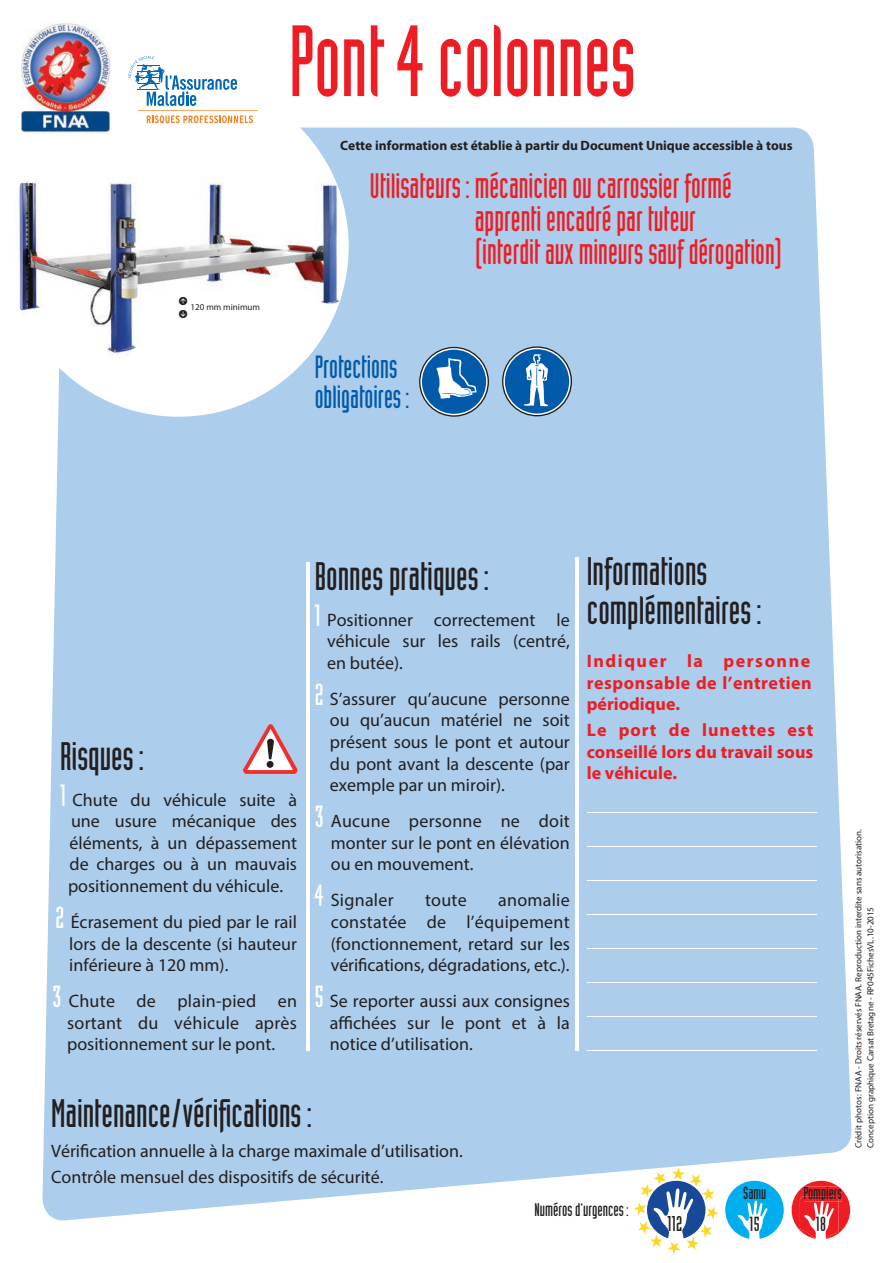
<style>
.page{position:relative;width:893px;height:1263px;background:#fff}
.page>*{position:absolute;margin:0;border:0;box-sizing:border-box;transform-origin:0 0}
.t1{font:99px "Industria Solid";color:#ee1d23;scale:.91 1}
.t2{font:39px/39px "Industria Solid";color:#231f20}
.t3{font:34.65px/33px "Industria Solid";color:#ee1d23;scale:.95 1}
.t4{font:31.5px/30px "Industria Solid";color:#015aaa;scale:.95 1}
.t5{font:21px "Industria Solid";color:#231f20}
.t6{font:19.95px "Industria Solid";color:#231f20}
.t7{font:18px/21.6px "Myriad Pro";color:#231f20;text-align:justify}
.t8{font:700 18px/21.6px "Myriad Pro";letter-spacing:.03em;color:#ee1d23;text-align:justify}
.t9{font:18px "Industria Solid";color:#231f20}
.t10{font:17.4px "Industria Solid";color:#231f20}
.t11{font:700 13.5px "Myriad Pro";color:#231f20}
.t12{font:12px "Klavika";color:#231f20}
.t13{font:9px/12px "Myriad Pro";color:#231f20}
.s1{font-family:"Industria Solid";font-size:30px;color:#fff}
</style>
<div class="page">
<svg style="left:793px;top:1220px;width:56px;height:19px"></svg>
<div style="left:725px;top:1181px;width:59px;height:58px;background:#00aeef;border-radius:50%"></div>
<svg style="left:733px;top:1220px;width:39px;height:19px"></svg>
<svg style="left:638px;top:1220px;width:74px;height:34px"></svg>
<div style="left:43px;top:128px;width:808px;height:1092px;background:#accdeb"></div>
<hr style="left:306px;top:562px;width:3px;height:488px;background:#fff">
<div style="left:9px;top:77px;width:340px;height:340px;background:#fff;border-radius:50%"></div>
<img style="left:19px;top:165px;width:323px;height:194px">
<img style="left:21px;top:23px;width:90px;height:111px">
<hr style="left:576px;top:557px;width:3px;height:493px;background:#fff">
<svg style="left:128px;top:55px;width:125px;height:69px"></svg>
<hr style="left:138px;top:110px;width:120px;height:1px;background:#f58220">
<svg style="left:419px;top:347px;width:70px;height:70px;background:#5b90c1"></svg>
<svg style="left:502px;top:346px;width:70px;height:70px;background:#568dbf"></svg>
<hr style="left:587px;top:812px;width:229px;height:1px;background:#fff">
<hr style="left:587px;top:846px;width:229px;height:1px;background:#fff">
<hr style="left:587px;top:880px;width:229px;height:1px;background:#fff">
<hr style="left:587px;top:914px;width:229px;height:1px;background:#fff">
<hr style="left:587px;top:948px;width:229px;height:1px;background:#fff">
<hr style="left:587px;top:982px;width:229px;height:1px;background:#fff">
<hr style="left:587px;top:1016px;width:229px;height:1px;background:#fff">
<hr style="left:587px;top:1050px;width:229px;height:1px;background:#fff">
<svg style="left:242px;top:724px;width:56px;height:50px"></svg>
<div style="left:267px;top:761px;width:7px;height:7px;background:#231f20;border-radius:50%"></div>
<svg style="left:179px;top:310px;width:8px;height:8px"></svg>
<p class="t12" style="left:179px;top:296px;width:11px">-</p>
<p class="t13" style="left:191px;top:302px;width:71px">120 mm minimum</p>
<h1 class="t1" style="left:289px;top:25px;width:382px">Pont 4 colonnes</h1>
<p class="t11" style="left:340px;top:141px;width:454px">Cette information est établie à partir du Document Unique accessible à tous</p>
<h3 class="t3" style="left:475px;top:171px;width:325px;text-indent:-105px">Utilisateurs : mécanicien ou carrossier formé apprenti encadré par tuteur<br>(interdit aux mineurs sauf dérogation)</h3>
<h3 class="t4" style="left:315px;top:354px;width:101px">Protections obligatoires :</h3>
<h2 class="t2" style="left:60px;top:739px;width:86px">Risques :</h2>
<p class="t7" style="left:68px;top:790px;width:231px;text-indent:-8px"><span class="s1">1</span> Chute du véhicule suite à une usure mécanique des éléments, à un dépassement de charges ou à un mauvais positionnement du véhicule.</p>
<p class="t7" style="left:69px;top:912px;width:229px;text-indent:-14px"><span class="s1">2</span> Écrasement du pied par le rail lors de la descente (si hauteur inférieure à 120 mm).</p>
<p class="t7" style="left:67px;top:992px;width:231px;text-indent:-15px"><span class="s1">3</span> Chute de plain-pied en sortant du véhicule après positionnement sur le pont.</p>
<h2 class="t2" style="left:315px;top:559px;width:176px">Bonnes pratiques :</h2>
<p class="t7" style="left:327px;top:610px;width:244px;text-indent:-12px"><span class="s1">1</span> Positionner correctement le véhicule sur les rails (centré, en butée).</p>
<p class="t7" style="left:330px;top:689px;width:241px;text-indent:-15px"><span class="s1">2</span> S’assurer qu’aucune personne ou qu’aucun matériel ne soit présent sous le pont et autour du pont avant la descente (par exemple par un miroir).</p>
<p class="t7" style="left:331px;top:812px;width:240px;text-indent:-16px"><span class="s1">3</span> Aucune personne ne doit monter sur le pont en élévation ou en mouvement.</p>
<p class="t7" style="left:315px;top:891px;width:80px"><span class="s1">4</span> Signaler</p>
<p class="t7" style="left:425px;top:891px;width:43px">toute</p>
<p class="t7" style="left:331px;top:891px;width:241px;text-indent:167px">anomalie constatée de l’équipement (fonctionnement, retard sur les vérifications, dégradations, etc.).</p>
<p class="t7" style="left:330px;top:992px;width:241px;text-indent:-15px"><span class="s1">5</span> Se reporter aussi aux consignes affichées sur le pont et à la notice d’utilisation.</p>
<h2 class="t2" style="left:587px;top:554px;width:177px">Informations complémentaires :</h2>
<p class="t8" style="left:587px;top:652px;width:226px">Indiquer la personne responsable de l’entretien périodique.</p>
<p class="t8" style="left:587px;top:721px;width:228px">Le port de lunettes est conseillé lors du travail sous le véhicule.</p>
<h2 class="t2" style="left:51px;top:1096px;width:263px">Maintenance/vérifications :</h2>
<p class="t7" style="left:51px;top:1139px;width:413px;line-height:25.8px">Vérification annuelle à la charge maximale d’utilisation.<br>Contrôle mensuel des dispositifs de sécurité.</p>
<p class="t9" style="left:534px;top:1203px;width:96px">Numéros d’urgences :</p>
<p class="t5" style="left:668px;top:1216px;width:16px">112</p>
<p class="t10" style="left:743px;top:1186px;width:25px">Samu</p>
<p class="t6" style="left:750px;top:1216px;width:12px">15</p>
<p class="t10" style="left:803px;top:1186px;width:40px">Pompiers</p>
<p class="t6" style="left:816px;top:1216px;width:12px">18</p>
<p class="t13" style="left:853px;top:1148px;width:321px;rotate:-90deg">Crédit photos : FNAA - Droits réservés FNAA. Reproduction interdite sans autorisation.<br>Conception graphique Carsat Bretagne - RP045FichesVL.10-2015</p>
</div>
